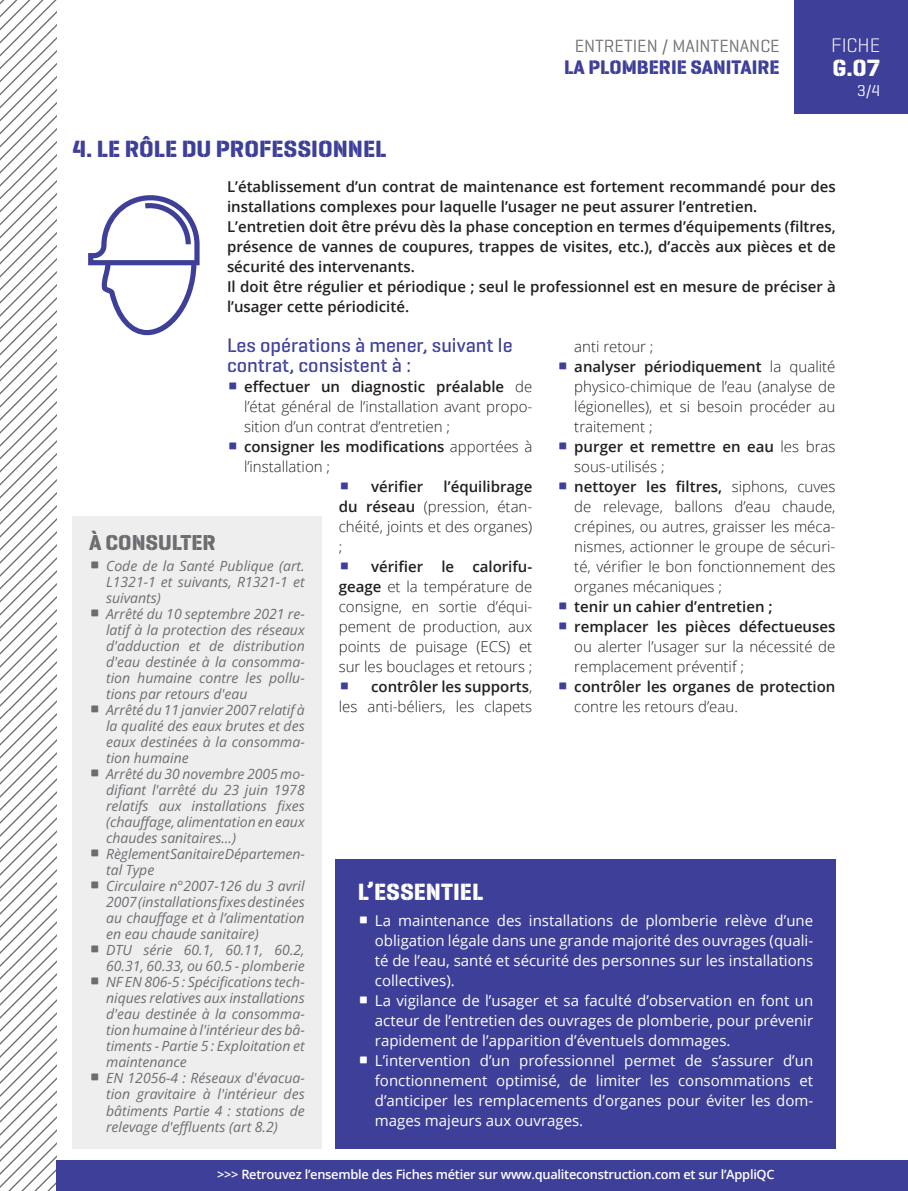
<style>
.page{position:relative;width:908px;height:1191px;background:#fff}
.page>*{position:absolute;margin:0;border:0;box-sizing:border-box;transform-origin:0 0}
.titre3{font:700 24px "Geogrotesque Stencil A";color:#3e3f99}
.t1{font:700 24px "Geogrotesque Stencil A";color:#fff}
.consulter{font:700 22px "Geogrotesque Stencil A";color:#6c6d70}
.bold_vert{font:500 20px/20px "Geogrotesque Stencil A";color:#3e3f99}
.t2{font:700 20px "Geogrotesque Stencil A";color:#3e3f99}
.t3{font:20px "Geogrotesque Stencil A Lg";color:#fff}
.t4{font:18px "Geogrotesque Stencil A";color:#6c6d70}
.t5{font:16px "Geogrotesque Stencil A";color:#fff}
.t6{font:300 15px/20px "Open Sans";color:#231f20;text-align:justify}
.t7{font:600 15px/20px "Open Sans";color:#231f20}
.t8{font:15px/20px "Open Sans";color:#fff;text-align:justify}
.t9{font:italic 300 14px/16px "Open Sans";color:#6c6d70;text-align:justify}
.t10{font:600 12.8px "Open Sans";letter-spacing:-.02em;color:#fff}
.s1{font-family:"Geogrotesque Stencil A";font-weight:700;font-size:28px;color:#3e3f99}
.s2{font-weight:600}
.s3{font-weight:300}
.s4{font-family:"Geogrotesque Stencil A";font-weight:700;font-style:normal;font-size:28px}
.s5{font-family:"Geogrotesque Stencil A";font-weight:700;font-size:28px}
</style>
<div class="page">
<div style="left:794px;top:0;width:113px;height:113px;background:#3e3f99"></div>
<svg style="left:0;top:0;width:57px;height:1191px"></svg>
<div style="left:57px;top:1159px;width:850px;height:32px;background:#3e3f99"></div>
<svg style="left:88px;top:195px;width:111px;height:140px"></svg>
<div style="left:335px;top:859px;width:500px;height:289px;background:#3e3f99"></div>
<div style="left:72px;top:516px;width:249px;height:632px;background:#eeeeef"></div>
<p class="t4" style="left:574px;top:35px;width:206px">ENTRETIEN / MAINTENANCE</p>
<h3 class="t2" style="left:564px;top:55px;width:217px">LA PLOMBERIE SANITAIRE</h3>
<h3 class="t3" style="left:830px;top:33px;width:51px">FICHE</h3>
<h1 class="t1" style="left:832px;top:53px;width:49px">G.07</h1>
<p class="t5" style="left:856px;top:80px;width:25px">3/4</p>
<p class="titre3" style="left:72px;top:134px;width:315px">4. LE RÔLE DU PROFESSIONNEL</p>
<p class="t7" style="left:227px;top:176px;width:610px">L’établissement d’un contrat de maintenance est fortement recommandé pour des installations complexes pour laquelle l’usager ne peut assurer l’entretien.</p>
<p class="t7" style="left:227px;top:216px;width:610px;text-align:justify">L’entretien doit être prévu dès la phase conception en termes d’équipements (filtres, présence de vannes de coupures, trappes de visites, etc.), d’accès aux pièces et de sécurité des intervenants.</p>
<p class="t7" style="left:227px;top:276px;width:610px">Il doit être régulier et périodique ; seul le professionnel est en mesure de préciser à l’usager cette périodicité.</p>
<p class="bold_vert" style="left:227px;top:335px;width:287px">Les opérations à mener, suivant le contrat, consistent à :</p>
<p class="t6" style="left:244px;top:376px;width:290px;text-indent:-17px"><span class="s1">Δ</span> <span class="s2">effectuer un diagnostic préalable</span> de l’état général de l’installation avant propo&shy;sition d’un contrat d’entretien ;</p>
<p class="t7" style="left:244px;top:436px;width:290px;text-indent:-17px"><span class="s1">Δ</span> consigner les modifications <span class="s3">apportées à l’installation ;</span></p>
<p class="t7" style="left:338px;top:476px;width:86px"><span class="s1">Δ</span> vérifier</p>
<p class="t6" style="left:574px;top:336px;width:81px">anti retour ;</p>
<p class="t6" style="left:574px;top:356px;width:262px;text-indent:-17px"><span class="s1">Δ</span> <span class="s2">analyser périodiquement</span> la qualité physico-chimique de l’eau (analyse de légionelles), et si besoin procéder au traitement ;</p>
<p class="t7" style="left:574px;top:436px;width:262px;text-indent:-17px"><span class="s1">Δ</span> purger et remettre en eau <span class="s3">les bras sous-utilisés ;</span></p>
<p class="t6" style="left:574px;top:476px;width:262px;text-indent:-17px"><span class="s1">Δ</span> <span class="s2">nettoyer les filtres,</span> siphons, cuves de relevage, ballons d’eau chaude, crépines, ou autres, graisser les méca&shy;nismes, actionner le groupe de sécuri&shy;té, vérifier le bon fonctionnement des organes mécaniques ;</p>
<p class="t7" style="left:557px;top:596px;width:217px"><span class="s1">Δ</span> tenir un cahier d’entretien ;</p>
<p class="t6" style="left:574px;top:616px;width:262px;text-indent:-17px"><span class="s1">Δ</span> <span class="s2">remplacer les pièces défectueuses </span>ou alerter l’usager sur la nécessité de remplacement préventif ;</p>
<p class="t7" style="left:574px;top:676px;width:262px;text-indent:-17px"><span class="s1">Δ</span> contrôler les organes de protection <span class="s3">contre les retours d’eau.</span></p>
<p class="t6" style="left:338px;top:476px;width:195px;text-indent:105px"><span class="s2">l’équilibrage du réseau</span> (pression, étan&shy;chéité, joints et des organes) ;</p>
<p class="t6" style="left:338px;top:556px;width:195px"><span class="s1">Δ</span> <span class="s2">vérifier le calorifu&shy;geage</span> et la température de consigne, en sortie d’équi&shy;pement de production, aux points de puisage (ECS) et sur les bouclages et retours ;</p>
<p class="t6" style="left:338px;top:676px;width:195px"><span class="s1">Δ</span> <span class="s2">contrôler les supports</span>, les anti-béliers, les clapets</p>
<p class="consulter" style="left:89px;top:528px;width:128px">À CONSULTER</p>
<p class="t9" style="left:106px;top:558px;width:200px;text-indent:-17px"><span class="s4">Δ</span> Code de la Santé Publique (art.<br>L1321-1 et suivants, R1321-1 et suivants)</p>
<p class="t9" style="left:106px;top:606px;width:200px;text-indent:-17px"><span class="s4">Δ</span> Arrêté du 10 septembre 2021 re&shy;latif à la protection des réseaux d'adduction et de distribution d'eau destinée à la consomma&shy;tion humaine contre les pollu&shy;tions par retours d'eau</p>
<p class="t9" style="left:106px;top:702px;width:200px;text-indent:-17px"><span class="s4">Δ</span> Arrêté du 11 janvier 2007 relatif à la qualité des eaux brutes et des eaux destinées à la consomma&shy;tion humaine</p>
<p class="t9" style="left:106px;top:766px;width:200px;text-indent:-17px"><span class="s4">Δ</span> Arrêté du 30 novembre 2005 mo&shy;difiant l'arrêté du 23 juin 1978 relatifs aux installations fixes (chauffage, alimentation en eaux chaudes sanitaires…)</p>
<p class="t9" style="left:106px;top:846px;width:200px;text-indent:-17px"><span class="s4">Δ</span> Règlement Sanitaire Départemen&shy;tal Type</p>
<p class="t9" style="left:106px;top:878px;width:200px;text-indent:-17px"><span class="s4">Δ</span> Circulaire n°2007-126 du 3 avril 2007 (installations fixes destinées au chauffage et à l’alimentation en eau chaude sanitaire)</p>
<p class="t9" style="left:89px;top:942px;width:217px;text-align:right"><span class="s4">Δ</span> DTU série 60.1, 60.11, 60.2,<br>60.31, 60.33, ou 60.5 - plomberie</p>
<p class="t9" style="left:106px;top:974px;width:200px;text-indent:-17px"><span class="s4">Δ</span> NF EN 806-5 : Spécifications tech&shy;niques relatives aux installations d'eau destinée à la consomma&shy;tion humaine à l'intérieur des bâ&shy;timents - Partie 5 : Exploitation et maintenance</p>
<p class="t9" style="left:106px;top:1070px;width:200px;text-indent:-17px"><span class="s4">Δ</span> EN 12056-4 : Réseaux d'évacua&shy;tion gravitaire à l'intérieur des bâtiments Partie 4 : stations de relevage d'effluents (art 8.2)</p>
<p class="t1" style="left:357px;top:877px;width:127px">L’ESSENTIEL</p>
<p class="t8" style="left:375px;top:910px;width:439px;text-indent:-17px"><span class="s5">Δ</span> La maintenance des installations de plomberie relève d’une obligation légale dans une grande majorité des ouvrages (quali&shy;té de l’eau, santé et sécurité des personnes sur les installations collectives).</p>
<p class="t8" style="left:375px;top:990px;width:439px;text-indent:-17px"><span class="s5">Δ</span> La vigilance de l’usager et sa faculté d’observation en font un acteur de l’entretien des ouvrages de plomberie, pour prévenir rapidement de l’apparition d’éventuels dommages.</p>
<p class="t8" style="left:375px;top:1050px;width:439px;text-indent:-17px"><span class="s5">Δ</span> L’intervention d’un professionnel permet de s’assurer d’un fonctionnement optimisé, de limiter les consommations et d’anticiper les remplacements d’organes pour éviter les dom&shy;mages majeurs aux ouvrages.</p>
<p class="t10" style="left:217px;top:1166px;width:559px">&gt;&gt;&gt; Retrouvez l’ensemble des Fiches métier sur www.qualiteconstruction.com et sur l’AppliQC</p>
</div>
